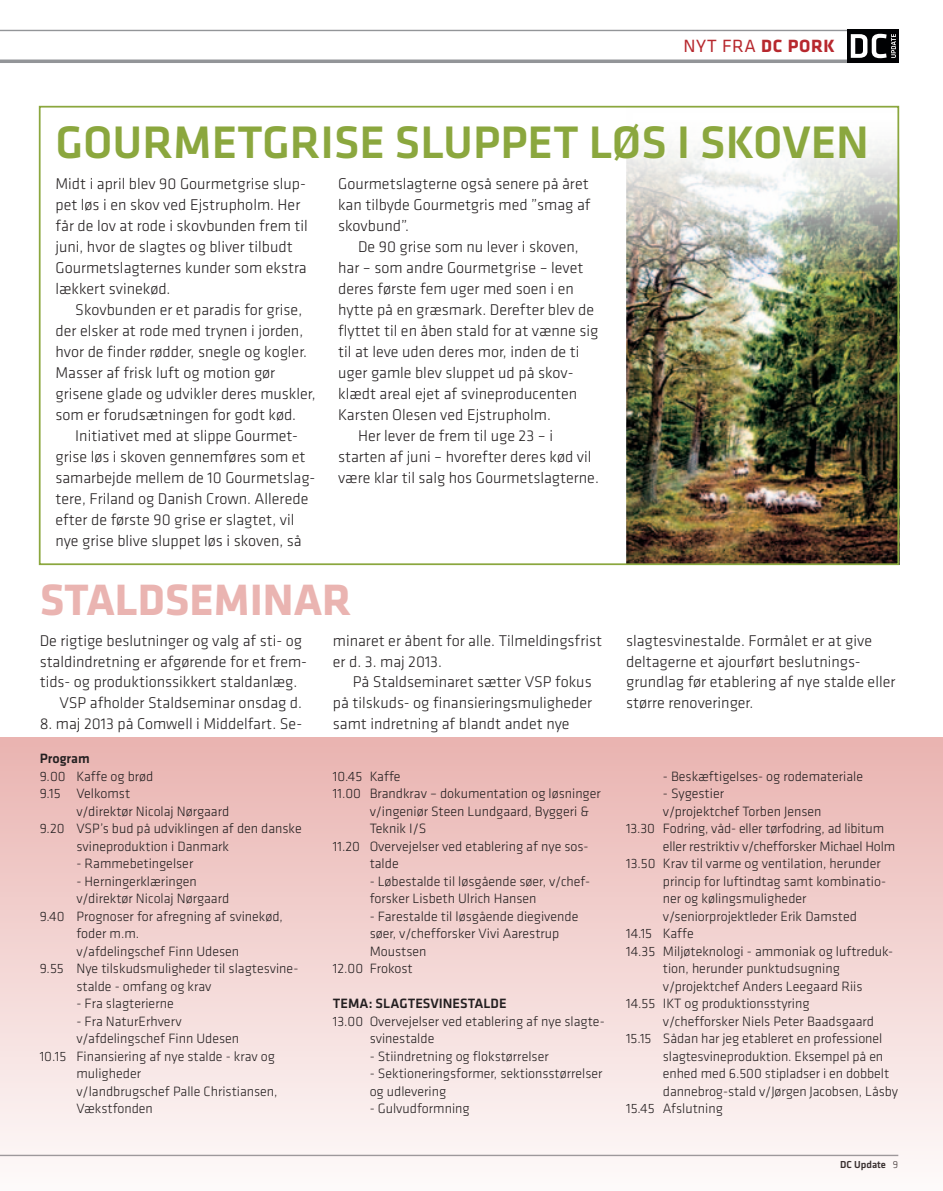
<style>
.page{position:relative;width:943px;height:1191px;background:#fff}
.page>*{position:absolute;margin:0;border:0;box-sizing:border-box;transform-origin:0 0}
.t1{font:500 47.25px "Klavika";color:#8ba73e}
.t2{font:700 45.5px "Klavika";color:#eab4b1}
.t3{font:18.38px "Klavika";letter-spacing:.04em;color:#b7282e}
.t4{font:300 16.1px/21px "Klavika";color:#231f20}
.t5{font:300 14px/17.5px "Klavika";color:#231f20}
.t6{font:500 14px "Klavika";color:#231f20}
.t7{font:500 10.5px "Klavika";color:#231f20}
.s1{font-weight:700}
.s2{font-weight:300}
</style>
<div class="page">
<hr style="left:0;top:30px;width:898px;height:1px;background:#939598">
<hr style="left:0;top:60px;width:898px;height:3px;background:#939598">
<div style="left:847px;top:30px;width:51px;height:33px;background:#000103"></div>
<svg style="left:850px;top:34px;width:46px;height:24px"></svg>
<img style="left:626px;top:144px;width:270px;height:418px">
<div style="left:0;top:737px;width:943px;height:454px;background:linear-gradient(to bottom,#eab4b1,#fcf9f9)"></div>
<h3 class="t3" style="left:683px;top:35px;width:153px">NYT FRA <span class="s1">DC PORK</span></h3>
<h1 class="t1" style="left:55px;top:116px;width:559px">GOURMETGRISE SLUPPET LØS</h1>
<h1 class="t1" style="left:676px;top:116px;width:194px">I SKOVEN</h1>
<p class="t4" style="left:55px;top:173px;width:254px">Midt i april blev 90 Gourmetgrise slup&shy;pet løs i en skov ved Ejstrupholm. Her får de lov at rode i skovbunden frem til juni, hvor de slagtes og bliver tilbudt Gourmetslagternes kunder som ekstra lækkert svinekød.</p>
<p class="t4" style="left:55px;top:299px;width:262px;text-indent:20px">Skovbunden er et paradis for grise, der elsker at rode med trynen i jorden, hvor de finder rødder, snegle og kogler.<br>Masser af frisk luft og motion gør grisene glade og udvikler deres muskler, som er forudsætningen for godt kød.</p>
<p class="t4" style="left:55px;top:425px;width:261px;text-indent:20px">Initiativet med at slippe Gourmet&shy;grise løs i skoven gennemføres som et samarbejde mellem de 10 Gourmetslag&shy;tere, Friland og Danish Crown. Allerede efter de første 90 grise er slagtet, vil nye grise blive sluppet løs i skoven, så</p>
<p class="t4" style="left:338px;top:173px;width:254px;text-align:justify">Gourmetslagterne også senere på året kan tilbyde Gourmetgris med ”smag af skovbund”.</p>
<p class="t4" style="left:358px;top:236px;width:222px">De 90 grise som nu lever i skoven,</p>
<p class="t4" style="left:338px;top:257px;width:247px">har – som andre Gourmetgrise – levet</p>
<p class="t4" style="left:338px;top:278px;width:237px">deres første fem uger med soen i en</p>
<p class="t4" style="left:338px;top:299px;width:257px">hytte på en græsmark. Derefter blev de</p>
<p class="t4" style="left:338px;top:320px;width:262px">flyttet til en åben stald for at vænne sig</p>
<p class="t4" style="left:338px;top:341px;width:243px">til at leve uden deres mor, inden de ti</p>
<p class="t4" style="left:338px;top:362px;width:237px">uger gamle blev sluppet ud på skov-</p>
<p class="t4" style="left:338px;top:383px;width:240px">klædt areal ejet af svineproducenten</p>
<p class="t4" style="left:338px;top:404px;width:214px">Karsten Olesen ved Ejstrupholm.</p>
<p class="t4" style="left:358px;top:425px;width:197px">Her lever de frem til uge 23 – i</p>
<p class="t4" style="left:338px;top:446px;width:255px">starten af juni – hvorefter deres kød vil</p>
<p class="t4" style="left:338px;top:467px;width:262px">være klar til salg hos Gourmetslagterne.</p>
<h2 class="t2" style="left:40px;top:575px;width:313px">STALDSEMINAR</h2>
<p class="t4" style="left:40px;top:630px;width:264px">De rigtige beslutninger og valg af sti- og</p>
<p class="t4" style="left:40px;top:651px;width:269px">staldindretning er afgørende for et frem-</p>
<p class="t4" style="left:40px;top:672px;width:259px">tids- og produktionssikkert staldanlæg.</p>
<p class="t4" style="left:60px;top:692px;width:244px">VSP afholder Staldseminar onsdag d.</p>
<p class="t4" style="left:40px;top:713px;width:264px">8. maj 2013 på Comwell i Middelfart. Se-</p>
<p class="t4" style="left:333px;top:630px;width:271px">minaret er åbent for alle. Tilmeldingsfrist er d. 3. maj 2013.</p>
<p class="t4" style="left:333px;top:672px;width:261px;text-align:justify;text-indent:20px">På Staldseminaret sætter VSP fokus på tilskuds- og finansieringsmuligheder samt indretning af blandt andet nye</p>
<p class="t6" style="left:40px;top:751px;width:52px">PROGRAM</p>
<p class="t5" style="left:40px;top:767px;width:115px">9.00 Kaffe og brød<br>9.15 Velkomst</p>
<p class="t5" style="left:76px;top:802px;width:154px">v/direktør Nicolaj Nørgaard</p>
<p class="t5" style="left:40px;top:820px;width:264px">9.20 VSP’s bud på udviklingen af den danske</p>
<p class="t5" style="left:76px;top:837px;width:154px">svineproduktion i Danmark</p>
<p class="t5" style="left:76px;top:855px;width:118px">- Rammebetingelser</p>
<p class="t5" style="left:76px;top:872px;width:122px">- Herningerklæringen</p>
<p class="t5" style="left:76px;top:890px;width:154px">v/direktør Nicolaj Nørgaard</p>
<p class="t5" style="left:40px;top:907px;width:245px">9.40 Prognoser for afregning af svinekød,</p>
<p class="t5" style="left:76px;top:925px;width:64px">foder m.m.</p>
<p class="t5" style="left:76px;top:942px;width:164px">v/afdelingschef Finn Udesen</p>
<p class="t5" style="left:40px;top:960px;width:260px">9.55 Nye tilskudsmuligheder til slagtesvine-</p>
<p class="t5" style="left:76px;top:977px;width:137px">stalde - omfang og krav</p>
<p class="t5" style="left:76px;top:995px;width:99px">- Fra slagterierne</p>
<p class="t5" style="left:76px;top:1012px;width:107px">- Fra NaturErhverv</p>
<p class="t5" style="left:76px;top:1030px;width:164px">v/afdelingschef Finn Udesen</p>
<p class="t5" style="left:40px;top:1047px;width:237px">10.15 Finansiering af nye stalde - krav og</p>
<p class="t5" style="left:76px;top:1065px;width:66px">muligheder</p>
<p class="t5" style="left:76px;top:1082px;width:203px">v/landbrugschef Palle Christiansen,</p>
<p class="t5" style="left:76px;top:1100px;width:78px">Vækstfonden</p>
<p class="t5" style="left:333px;top:767px;width:69px">10.45 Kaffe</p>
<p class="t5" style="left:333px;top:785px;width:269px">11.00 Brandkrav – dokumentation og løsninger</p>
<p class="t5" style="left:369px;top:802px;width:221px">v/ingeniør Steen Lundgaard, Byggeri &amp;</p>
<p class="t5" style="left:369px;top:820px;width:58px">Teknik I/S</p>
<p class="t5" style="left:333px;top:837px;width:257px">11.20 Overvejelser ved etablering af nye sos-</p>
<p class="t5" style="left:369px;top:855px;width:31px">talde</p>
<p class="t5" style="left:369px;top:872px;width:222px">- Løbestalde til løsgående søer, v/chef&shy;forsker Lisbeth Ulrich Hansen</p>
<p class="t5" style="left:369px;top:907px;width:210px">- Farestalde til løsgående diegivende</p>
<p class="t5" style="left:369px;top:925px;width:191px">søer, v/chefforsker Vivi Aarestrup</p>
<p class="t5" style="left:369px;top:942px;width:58px">Moustsen</p>
<p class="t5" style="left:333px;top:960px;width:81px">12.00 Frokost</p>
<p class="t6" style="left:333px;top:996px;width:175px">TEMA: SLAGTESVINESTALDE</p>
<p class="t5" style="left:369px;top:1012px;width:236px;text-indent:-37px">13.00 Overvejelser ved etablering af nye slagte&shy;svinestalde</p>
<p class="t5" style="left:369px;top:1047px;width:180px">- Stiindretning og flokstørrelser</p>
<p class="t5" style="left:369px;top:1065px;width:234px">- Sektioneringsformer, sektionsstørrelser og udlevering</p>
<p class="t5" style="left:369px;top:1100px;width:101px">- Gulvudformning</p>
<p class="t4" style="left:626px;top:630px;width:271px">slagtesvinestalde. Formålet er at give deltagerne et ajourført beslutnings&shy;grundlag før etablering af nye stalde eller større renoveringer.</p>
<p class="t5" style="left:663px;top:767px;width:202px">- Beskæftigelses- og rodemateriale</p>
<p class="t5" style="left:663px;top:785px;width:63px">- Sygestier</p>
<p class="t5" style="left:663px;top:802px;width:160px">v/projektchef Torben Jensen</p>
<p class="t5" style="left:626px;top:820px;width:259px">13.30 Fodring, våd- eller tørfodring, ad libitum</p>
<p class="t5" style="left:663px;top:837px;width:234px">eller restriktiv v/chefforsker Michael Holm</p>
<p class="t5" style="left:626px;top:855px;width:256px">13.50 Krav til varme og ventilation, herunder</p>
<p class="t5" style="left:663px;top:872px;width:225px">princip for luftindtag samt kombinatio-</p>
<p class="t5" style="left:663px;top:890px;width:145px">ner og kølingsmuligheder</p>
<p class="t5" style="left:663px;top:907px;width:196px">v/seniorprojektleder Erik Damsted</p>
<p class="t5" style="left:626px;top:925px;width:69px">14.15 Kaffe</p>
<p class="t5" style="left:626px;top:942px;width:269px">14.35 Miljøteknologi - ammoniak og luftreduk-</p>
<p class="t5" style="left:663px;top:960px;width:178px">tion, herunder punktudsugning</p>
<p class="t5" style="left:663px;top:977px;width:201px">v/projektchef Anders Leegaard Riis</p>
<p class="t5" style="left:626px;top:995px;width:185px">14.55 IKT og produktionsstyring</p>
<p class="t5" style="left:663px;top:1012px;width:213px">v/chefforsker Niels Peter Baadsgaard</p>
<p class="t5" style="left:626px;top:1030px;width:258px">15.15 Sådan har jeg etableret en professionel</p>
<p class="t5" style="left:663px;top:1047px;width:222px">slagtesvineproduktion. Eksempel på en</p>
<p class="t5" style="left:663px;top:1065px;width:228px">enhed med 6.500 stipladser i en dobbelt</p>
<p class="t5" style="left:663px;top:1082px;width:237px">dannebrog-stald v/Jørgen Jacobsen, Låsby</p>
<p class="t5" style="left:626px;top:1100px;width:98px">15.45 Afslutning</p>
<p class="t7" style="left:840px;top:1159px;width:60px">DC UPDATE <span class="s2">9</span></p>
</div>
